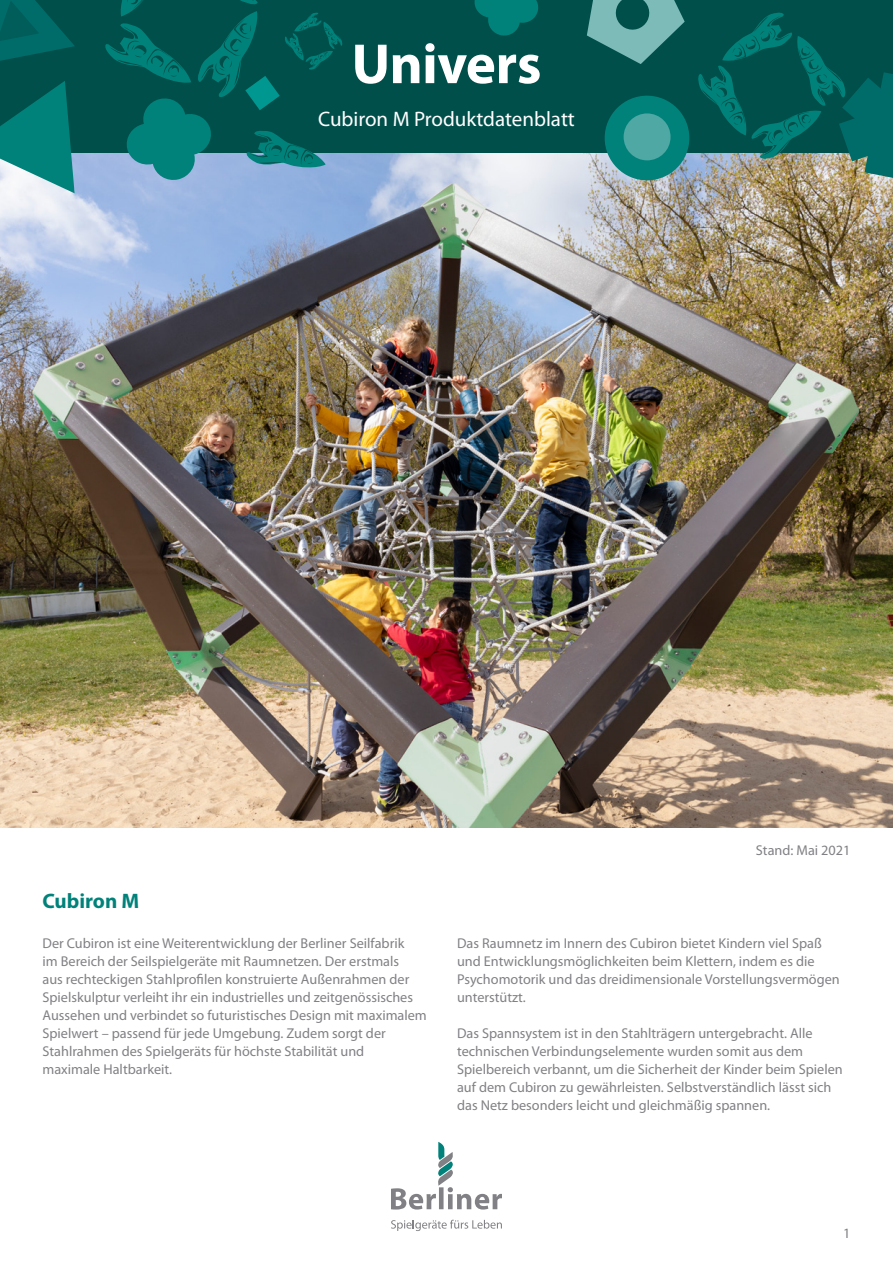
<style>
.page{position:relative;width:893px;height:1263px;background:#fff}
.page>*{position:absolute;margin:0;border:0;box-sizing:border-box;transform-origin:0 0}
.t1{font:700 57px "Myriad Pro";letter-spacing:-.01em;color:#fff}
.t2{font:21px "Myriad Pro";color:#fff}
.t3{font:700 21px "Myriad Pro";color:#00827a}
.t4{font:14.25px/18px "Myriad Pro";color:#818084}
</style>
<div class="page">
<img style="left:0;top:153px;width:893px;height:674px">
<div style="left:0;top:0;width:893px;height:153px;background:#004f4a"></div>
<svg style="left:0;top:0;width:74px;height:61px"></svg>
<svg style="left:0;top:81px;width:75px;height:112px"></svg>
<div style="left:605px;top:96px;width:84px;height:84px;background:#00827a;border-radius:50%"></div>
<div style="left:624px;top:113px;width:47px;height:47px;background:#50a8a4;border-radius:50%"></div>
<svg style="left:587px;top:0;width:98px;height:64px"></svg>
<svg style="left:474px;top:0;width:64px;height:36px"></svg>
<svg style="left:696px;top:12px;width:197px;height:166px"></svg>
<svg style="left:103px;top:0;width:240px;height:182px"></svg>
<svg style="left:391px;top:1142px;width:111px;height:67px"></svg>
<svg style="left:391px;top:1220px;width:111px;height:11px"></svg>
<h1 class="t1" style="left:351px;top:27px;width:192px">Univers</h1>
<h2 class="t2" style="left:318px;top:106px;width:258px">Cubiron M Produktdatenblatt</h2>
<p class="t4" style="left:756px;top:841px;width:96px">Stand: Mai 2021</p>
<h2 class="t3" style="left:43px;top:887px;width:98px">Cubiron M</h2>
<p class="t4" style="left:43px;top:934px;width:386px">Der Cubiron ist eine Weiterentwicklung der Berliner Seilfabrik<br>im Bereich der Seilspielgeräte mit Raumnetzen. Der erstmals<br>aus rechteckigen Stahlprofilen konstruierte Außenrahmen der Spielskulptur verleiht ihr ein industrielles und zeitgenössisches Aussehen und verbindet so futuristisches Design mit maximalem Spielwert – passend für jede Umgebung. Zudem sorgt der Stahlrahmen des Spielgeräts für höchste Stabilität und<br>maximale Haltbarkeit.</p>
<p class="t4" style="left:457px;top:934px;width:384px">Das Raumnetz im Innern des Cubiron bietet Kindern viel Spaß und Entwicklungsmöglichkeiten beim Klettern, indem es die Psychomotorik und das dreidimensionale Vorstellungsvermögen unterstützt.</p>
<p class="t4" style="left:457px;top:1024px;width:387px">Das Spannsystem ist in den Stahlträgern untergebracht. Alle technischen Verbindungselemente wurden somit aus dem Spielbereich verbannt, um die Sicherheit der Kinder beim Spielen auf dem Cubiron zu gewährleisten. Selbstverständlich lässt sich das Netz besonders leicht und gleichmäßig spannen.</p>
<p class="t4" style="left:843px;top:1223px;width:9px">1</p>
</div>
